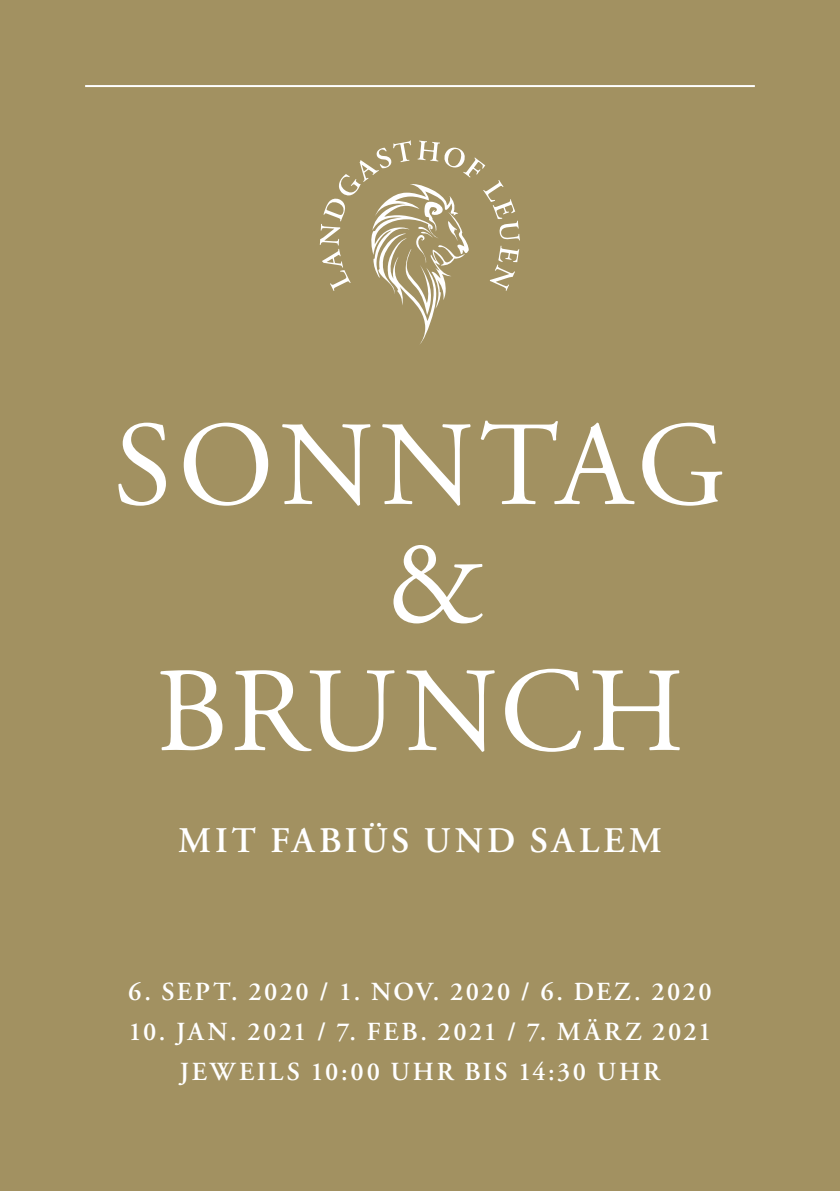
<style>
.page{position:relative;width:840px;height:1191px;background:#fff}
.page>*{position:absolute;margin:0;border:0;box-sizing:border-box;transform-origin:0 0}
.t1{font:120px/118px "Adobe Garamond";letter-spacing:.04em;color:#fff;text-align:center}
.t2{font:600 36px "Adobe Garamond";letter-spacing:.105em;color:#fff}
.t3{font:600 26px/40px "Adobe Garamond";letter-spacing:.1em;color:#fff;text-align:center}
</style>
<div class="page">
<div style="left:0;top:0;width:839px;height:1191px;background:#a29161"></div>
<svg style="left:319px;top:140px;width:200px;height:204px"></svg>
<hr style="left:85px;top:85px;width:669px;height:2px;background:#fff">
<h1 class="t1" style="left:113px;top:410px;width:614px">SONNTAG &amp;</h1>
<h1 class="t1" style="left:155px;top:656px;width:530px">BRUNCH</h1>
<h2 class="t2" style="left:178px;top:820px;width:277px">MIT FABIÜS UND</h2>
<h2 class="t2" style="left:529px;top:820px;width:131px">SALEM</h2>
<p class="t3" style="left:128px;top:972px;width:584px">6. SEPT. 2020 / 1. NOV. 2020 / 6. DEZ. 2020</p>
<p class="t3" style="left:129px;top:1012px;width:584px">10. JAN. 2021 / 7. FEB. 2021 / 7. MÄRZ 2021<br>JEWEILS 10:00 UHR BIS 14:30 UHR</p>
</div>
